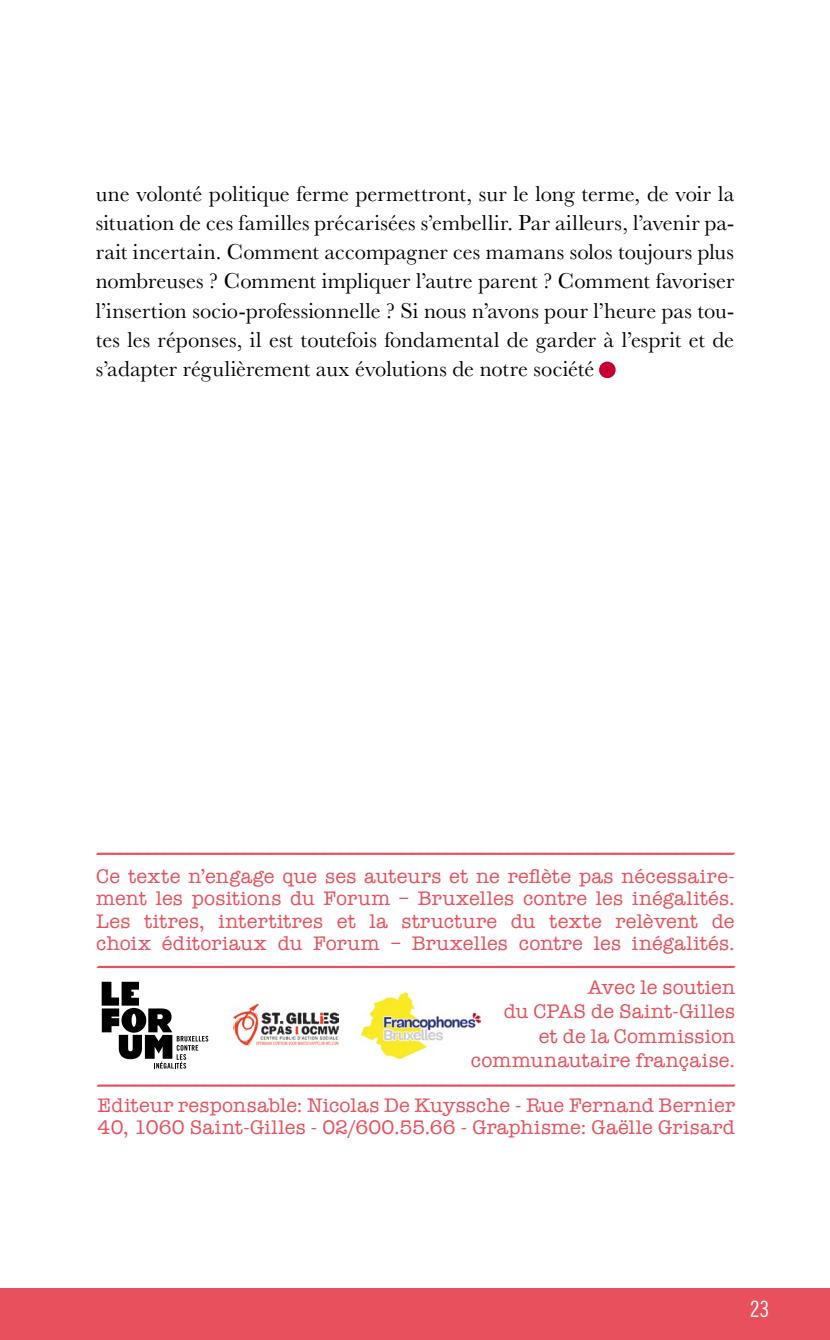
<style>
.page{position:relative;width:830px;height:1340px;background:#fff}
.page>*{position:absolute;margin:0;border:0;box-sizing:border-box;transform-origin:0 0}
.t1{font:22.5px/29.2px "Baskerville";color:#000;text-align:justify}
.t2{font:22.5px "Trade Gothic Cond Eighteen";color:#fff}
.t3{font:20.25px/22.5px "American Typewriter";letter-spacing:.01em;color:#e8505d}
</style>
<div class="page">
<div style="left:0;top:1288px;width:829px;height:51px;background:#e8505d"></div>
<div style="left:598px;top:361px;width:17px;height:17px;background:#c70030;border-radius:50%"></div>
<img style="left:233px;top:1004px;width:105px;height:41px">
<img style="left:361px;top:992px;width:119px;height:66px">
<svg style="left:102px;top:981px;width:106px;height:87px"></svg>
<svg style="left:96px;top:965px;width:639px;height:3px;background:#ee828b"></svg>
<svg style="left:96px;top:852px;width:638px;height:3px;background:#ed7e87"></svg>
<svg style="left:96px;top:1084px;width:639px;height:3px;background:#ed7e88"></svg>
<p class="t1" style="left:96px;top:179px;width:639px">une volonté politique ferme permettront, sur le long terme, de voir la situation de ces familles précarisées s’embellir. Par ailleurs, l’avenir pa&shy;rait incertain. Comment accompagner ces mamans solos toujours plus nombreuses ? Comment impliquer l’autre parent ? Comment favoriser l’insertion socio-professionnelle ? Si nous n’avons pour l’heure pas tou&shy;tes les réponses, il est toutefois fondamental de garder à l’esprit et de s’adapter régulièrement aux évolutions de notre société</p>
<p class="t3" style="left:96px;top:864px;width:639px;text-align:justify">Ce texte n’engage que ses auteurs et ne reflète pas nécessaire&shy;ment les positions du Forum – Bruxelles contre les inégalités.<br>Les titres, intertitres et la structure du texte relèvent de choix éditoriaux du Forum – Bruxelles contre les inégalités.</p>
<p class="t3" style="left:470px;top:974px;width:265px;line-height:24.3px;text-align:right">Avec le soutien<br>du CPAS de Saint-Gilles<br>et de la Commission communautaire française.</p>
<p class="t3" style="left:98px;top:1093px;width:638px">Editeur responsable: Nicolas De Kuyssche - Rue Fernand Bernier<br>40, 1060 Saint-Gilles - 02/600.55.66 - Graphisme: Gaëlle Grisard</p>
<p class="t2" style="left:749px;top:1295px;width:21px">23</p>
</div>
